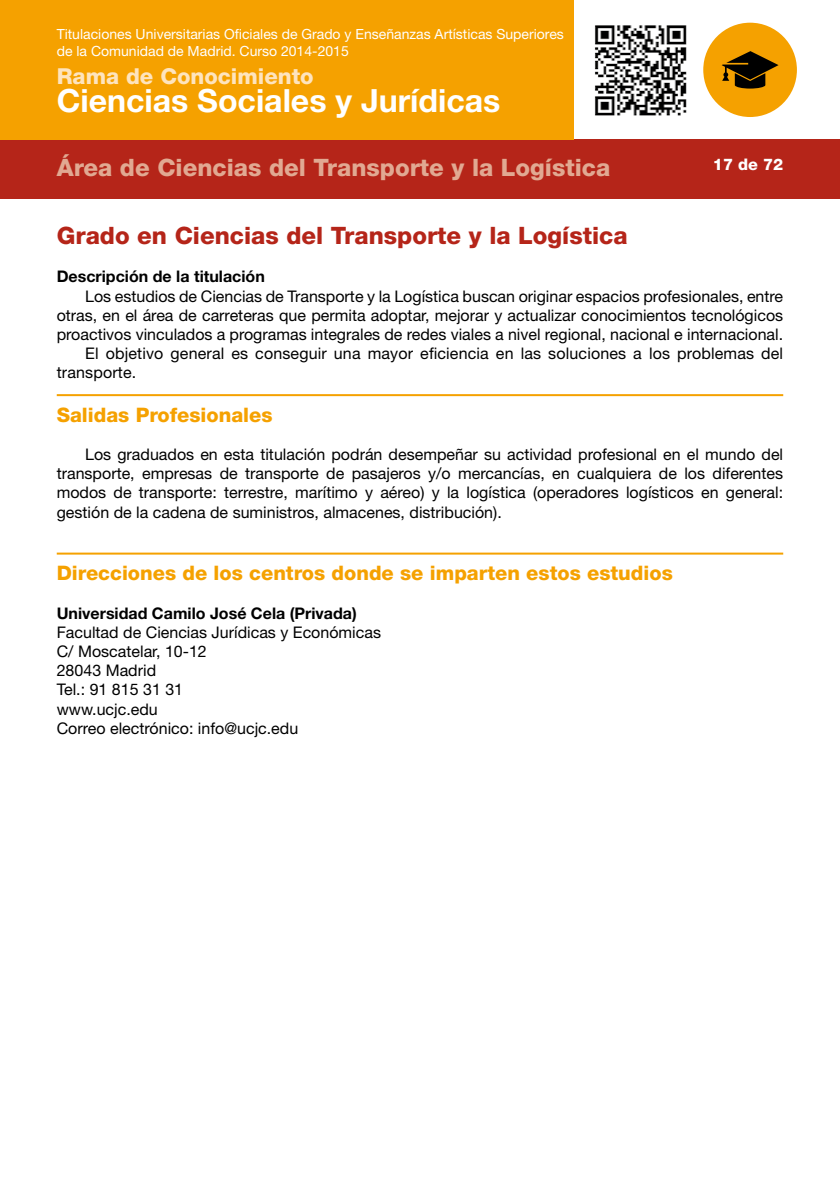
<style>
.page{position:relative;width:840px;height:1191px;background:#fff}
.page>*{position:absolute;margin:0;border:0;box-sizing:border-box;transform-origin:0 0}
.t1{font:700 32px "Helvetica Neue LT Std";color:#fff}
.t2{font:800 24px "Helvetica Neue LT Std";color:#b52519}
.t3{font:800 24px "Helvetica Neue LT Std";color:#e1a992}
.t4{font:800 22px "Helvetica Neue LT Std";color:#fee4be}
.t5{font:800 20px "Helvetica Neue LT Std";color:#f5a100}
.t6{font:16px/19.2px "Helvetica Neue LT Std";color:#000;text-align:justify}
.t7{font:700 16px "Helvetica Neue LT Std";color:#000}
.t8{font:800 16px "Helvetica Neue LT Std";color:#fff}
.t9{font:14px/16.8px "Helvetica Neue LT Std";color:#fff}
</style>
<div class="page">
<hr style="left:57px;top:394px;width:725px;height:2px;background:#f5a100">
<hr style="left:57px;top:552px;width:725px;height:2px;background:#f5a100">
<div style="left:0;top:139px;width:839px;height:60px;background:#b52519"></div>
<div style="left:0;top:0;width:573px;height:139px;background:#f5a100"></div>
<div style="left:702px;top:23px;width:94px;height:94px;background:#f5a100;border-radius:50%"></div>
<svg style="left:721px;top:51px;width:57px;height:38px"></svg>
<img style="left:595px;top:25px;width:92px;height:91px">
<p class="t9" style="left:57px;top:26px;width:508px">Titulaciones Universitarias Oficiales de Grado y Enseñanzas Artísticas Superiores de la Comunidad de Madrid. Curso 2014-2015</p>
<h3 class="t4" style="left:57px;top:63px;width:258px">Rama de Conocimiento</h3>
<h1 class="t1" style="left:57px;top:80px;width:445px">Ciencias Sociales y Jurídicas</h1>
<h2 class="t3" style="left:57px;top:153px;width:555px">Área de Ciencias del Transporte y la Logística</h2>
<p class="t8" style="left:712px;top:155px;width:72px">17 de 72</p>
<h2 class="t2" style="left:57px;top:221px;width:572px">Grado en Ciencias del Transporte y la Logística</h2>
<p class="t7" style="left:57px;top:267px;width:209px">Descripción de la titulación</p>
<p class="t6" style="left:85px;top:286px;width:699px">Los estudios de Ciencias de Transporte y la Logística buscan originar espacios profesionales, entre</p>
<p class="t6" style="left:57px;top:305px;width:727px">otras, en el área de carreteras que permita adoptar, mejorar y actualizar conocimientos tecnológicos</p>
<p class="t6" style="left:57px;top:324px;width:727px">proactivos vinculados a programas integrales de redes viales a nivel regional, nacional e internacional.</p>
<p class="t6" style="left:85px;top:344px;width:699px">El objetivo general es conseguir una mayor eficiencia en las soluciones a los problemas del</p>
<p class="t6" style="left:57px;top:363px;width:81px">transporte.</p>
<p class="t5" style="left:57px;top:402px;width:217px">Salidas Profesionales</p>
<p class="t6" style="left:57px;top:444px;width:727px;text-indent:28px">Los graduados en esta titulación podrán desempeñar su actividad profesional en el mundo del transporte, empresas de transporte de pasajeros y/o mercancías, en cualquiera de los diferentes modos de transporte: terrestre, marítimo y aéreo) y la logística (operadores logísticos en general: gestión de la cadena de suministros, almacenes, distribución).</p>
<p class="t5" style="left:57px;top:561px;width:617px">Direcciones de los centros donde se imparten estos estudios</p>
<p class="t7" style="left:57px;top:603px;width:301px">Universidad Camilo José Cela (Privada)</p>
<p class="t6" style="left:57px;top:622px;width:325px;text-align:left">Facultad de Ciencias Jurídicas y Económicas<br>C/ Moscatelar, 10-12<br>28043 Madrid<br>Tel.: 91 815 31 31<br>www.ucjc.edu<br>Correo electrónico: info@ucjc.edu</p>
</div>
